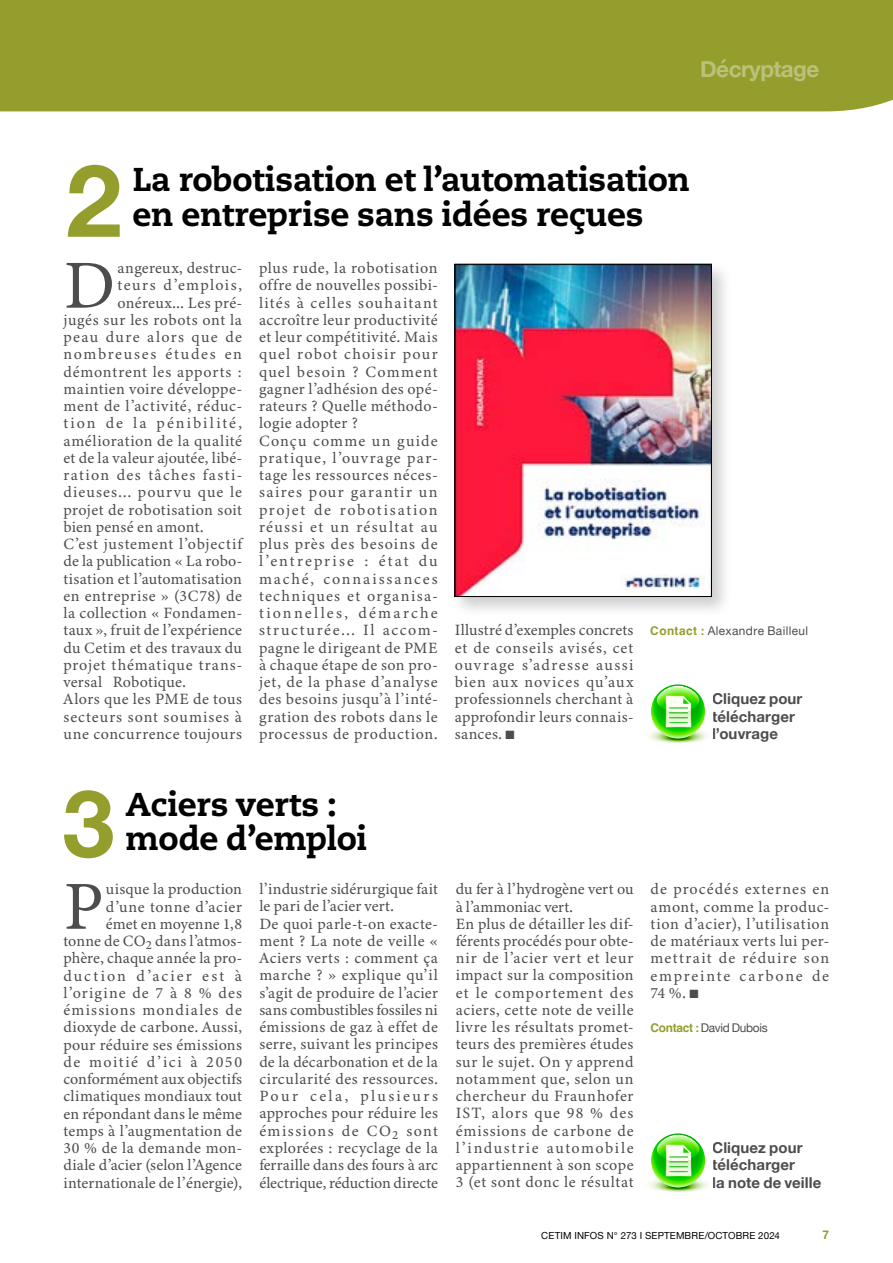
<style>
.page{position:relative;width:893px;height:1263px;background:#fff}
.page>*{position:absolute;margin:0;border:0;box-sizing:border-box;transform-origin:0 0}
.t1{font:68.85px "Minion Variable Concept";color:#4d4d4f}
.t2{font:800 33px/34.5px "Caecilia LT Pro 85";letter-spacing:-.01em;color:#000}
.t3{font:700 22.5px "Helvetica Neue";letter-spacing:-.025em;color:#bac17a}
.t4{font:15.75px/17.2px "Minion Variable Concept";letter-spacing:.03em;color:#4d4d4f}
.t5{font:15.75px/17.2px "Minion Variable Concept";letter-spacing:.055em;color:#4d4d4f}
.t6{font:15.75px "Minion Variable Concept";letter-spacing:.01em;color:#4d4d4f}
.t7{font:15.75px "Minion Variable Concept";letter-spacing:.085em;color:#4d4d4f}
.t8{font:15.75px "Minion Variable Concept";color:#4d4d4f}
.t9{font:15.75px "Minion Variable Concept";letter-spacing:.05em;color:#4d4d4f}
.t10{font:15.75px "Minion Variable Concept";letter-spacing:.07em;color:#4d4d4f}
.t11{font:15.75px "Minion Variable Concept";letter-spacing:.06em;color:#4d4d4f}
.t12{font:15.75px "Minion Variable Concept";letter-spacing:.125em;color:#4d4d4f}
.t13{font:15.75px "Minion Variable Concept";letter-spacing:.08em;color:#4d4d4f}
.t14{font:15.75px "Minion Variable Concept";letter-spacing:.105em;color:#4d4d4f}
.t15{font:700 15px/17.2px "Helvetica Neue";letter-spacing:.005em;color:#4d4d4f}
.t16{font:12px "Helvetica Neue";letter-spacing:.03em;color:#4d4d4f}
.t17{font:12px "Helvetica Neue";letter-spacing:-.025em;color:#4d4d4f}
.t18{font:700 12px "Helvetica Neue";color:#949e2c}
.t19{font:9.75px "Helvetica Neue";letter-spacing:.015em;color:#000}
.s1{font-family:"Helvetica";font-weight:700;color:#949e2c}
</style>
<div class="page">
<div style="left:0;top:0;width:893px;height:111px;background:#949e2c"></div>
<svg style="left:649px;top:1134px;width:59px;height:59px"></svg>
<svg style="left:649px;top:685px;width:59px;height:59px"></svg>
<div style="left:451px;top:260px;width:282px;height:357px;background:#000;opacity:.2"></div>
<img style="left:457px;top:266px;width:253px;height:329px">
<div style="left:455px;top:264px;width:257px;height:333px;border:1px solid #000"></div>
<svg style="left:64px;top:790px;width:49px;height:68px"></svg>
<svg style="left:68px;top:165px;width:52px;height:72px"></svg>
<h3 class="t3" style="left:700px;top:52px;width:121px">Décryptage</h3>
<h2 class="t2" style="left:132px;top:161px;width:559px">La robotisation et l’automatisation en entreprise sans idées reçues</h2>
<h1 class="t1" style="left:63px;top:237px;width:53px">D</h1>
<p class="t4" style="left:118px;top:259px;width:126px">angereux, destruc-</p>
<p class="t7" style="left:118px;top:274px;width:126px">teurs d’emplois,</p>
<p class="t4" style="left:118px;top:294px;width:126px">onéreux... Les pré-</p>
<p class="t4" style="left:63px;top:311px;width:180px">jugés sur les robots ont la</p>
<p class="t13" style="left:63px;top:326px;width:180px">peau dure alors que de</p>
<p class="t14" style="left:63px;top:343px;width:180px">nombreuses études en</p>
<p class="t4" style="left:63px;top:363px;width:180px">démontrent les apports :</p>
<p class="t4" style="left:63px;top:380px;width:180px">maintien voire développe-</p>
<p class="t4" style="left:63px;top:397px;width:180px">ment de l’activité, réduc-</p>
<p class="t12" style="left:63px;top:412px;width:180px">tion de la pénibilité,</p>
<p class="t4" style="left:63px;top:432px;width:180px">amélioration de la qualité</p>
<p class="t6" style="left:63px;top:447px;width:180px">et de la valeur ajoutée, libé-</p>
<p class="t7" style="left:63px;top:464px;width:180px">ration des tâches fasti-</p>
<p class="t10" style="left:63px;top:481px;width:180px">dieuses... pourvu que le</p>
<p class="t4" style="left:63px;top:501px;width:180px">projet de robotisation soit</p>
<p class="t6" style="left:63px;top:516px;width:141px">bien pensé en amont.</p>
<p class="t4" style="left:63px;top:535px;width:180px">C’est justement l’objectif</p>
<p class="t8" style="left:63px;top:550px;width:180px">de la publication « La robo-</p>
<p class="t6" style="left:63px;top:568px;width:180px">tisation et l’automatisation</p>
<p class="t4" style="left:63px;top:587px;width:180px">en entreprise » (3C78) de</p>
<p class="t4" style="left:63px;top:604px;width:180px">la collection « Fondamen-</p>
<p class="t4" style="left:63px;top:622px;width:180px">taux », fruit de l’expérience</p>
<p class="t4" style="left:63px;top:639px;width:180px">du Cetim et des travaux du</p>
<p class="t9" style="left:63px;top:654px;width:180px">projet thématique trans-</p>
<p class="t6" style="left:63px;top:671px;width:124px">versal Robotique.</p>
<p class="t4" style="left:63px;top:691px;width:180px">Alors que les PME de tous</p>
<p class="t11" style="left:63px;top:705px;width:180px">secteurs sont soumises à</p>
<p class="t4" style="left:63px;top:725px;width:180px">une concurrence toujours</p>
<p class="t5" style="left:259px;top:259px;width:180px">plus rude, la robotisation offre de nouvelles possibi&shy;lités à celles souhaitant accroître leur productivité et leur compétitivité. Mais quel robot choisir pour quel besoin ? Comment gagner l’adhésion des opé&shy;rateurs ? Quelle méthodo&shy;logie adopter ?<br>Conçu comme un guide pratique, l’ouvrage par&shy;tage les ressources néces&shy;saires pour garantir un projet de robotisation réussi et un résultat au plus près des besoins de l’entreprise : état du maché, connaissances techniques et organisa&shy;tionnelles, démarche structurée... Il accom&shy;pagne le dirigeant de PME à chaque étape de son pro&shy;jet, de la phase d’analyse des besoins jusqu’à l’inté&shy;gration des robots dans le processus de production.</p>
<p class="t4" style="left:455px;top:621px;width:180px;text-align:justify">Illustré d’exemples concrets et de conseils avisés, cet ouvrage s’adresse aussi bien aux novices qu’aux professionnels cherchant à approfondir leurs connais&shy;sances. ■</p>
<p class="t16" style="left:650px;top:622px;width:159px"><span class="s1">Contact :</span> Alexandre Bailleul</p>
<p class="t15" style="left:712px;top:691px;width:92px">Cliquez pour télécharger l’ouvrage</p>
<h2 class="t2" style="left:126px;top:786px;width:243px">Aciers verts : mode d’emploi</h2>
<p class="t4" style="left:63px;top:880px;width:180px;text-align:right">uisque la production d’une tonne d’acier<br>émet en moyenne 1,8<br>tonne de CO<sub>2</sub> dans l’atmos&shy;phère, chaque année la pro&shy;duction d’acier est à l’origine de 7 à 8 % des émissions mondiales de dioxyde de carbone. Aussi, pour réduire ses émissions de moitié d’ici à 2050 conformément aux objectifs climatiques mondiaux tout en répondant dans le même temps à l’augmentation de<br>30 % de la demande mon&shy;diale d’acier (selon l’Agence internationale de l’énergie),</p>
<p class="t4" style="left:259px;top:880px;width:180px">l’industrie sidérurgique fait le pari de l’acier vert.<br>De quoi parle-t-on exacte&shy;ment ? La note de veille «<br>Aciers verts : comment ça marche ? » explique qu’il s’agit de produire de l’acier sans combustibles fossiles ni émissions de gaz à effet de serre, suivant les principes de la décarbonation et de la circularité des ressources.<br>Pour cela, plusieurs approches pour réduire les émissions de CO<sub>2</sub> sont explorées : recyclage de la ferraille dans des fours à arc électrique, réduction directe</p>
<p class="t4" style="left:456px;top:880px;width:179px">du fer à l’hydrogène vert ou à l’ammoniac vert.<br>En plus de détailler les dif&shy;férents procédés pour obte&shy;nir de l’acier vert et leur impact sur la composition et le comportement des aciers, cette note de veille livre les résultats promet&shy;teurs des premières études sur le sujet. On y apprend notamment que, selon un chercheur du Fraunhofer<br>IST, alors que 98 % des émissions de carbone de l’industrie automobile appartiennent à son scope<br>3 (et sont donc le résultat</p>
<h1 class="t1" style="left:63px;top:858px;width:42px">P</h1>
<p class="t4" style="left:651px;top:880px;width:180px;text-align:justify">de procédés externes en amont, comme la produc&shy;tion d’acier), l’utilisation de matériaux verts lui per&shy;mettrait de réduire son empreinte carbone de 74 %. ■</p>
<p class="t17" style="left:651px;top:1019px;width:119px"><span class="s1">Contact :</span> David Dubois</p>
<p class="t15" style="left:712px;top:1139px;width:111px">Cliquez pour télécharger<br>la note de veille</p>
<p class="t19" style="left:541px;top:1229px;width:240px">CETIM INFOS N° 273 I SEPTEMBRE/OCTOBRE 2024</p>
<p class="t18" style="left:822px;top:1225px;width:8px">7</p>
</div>
